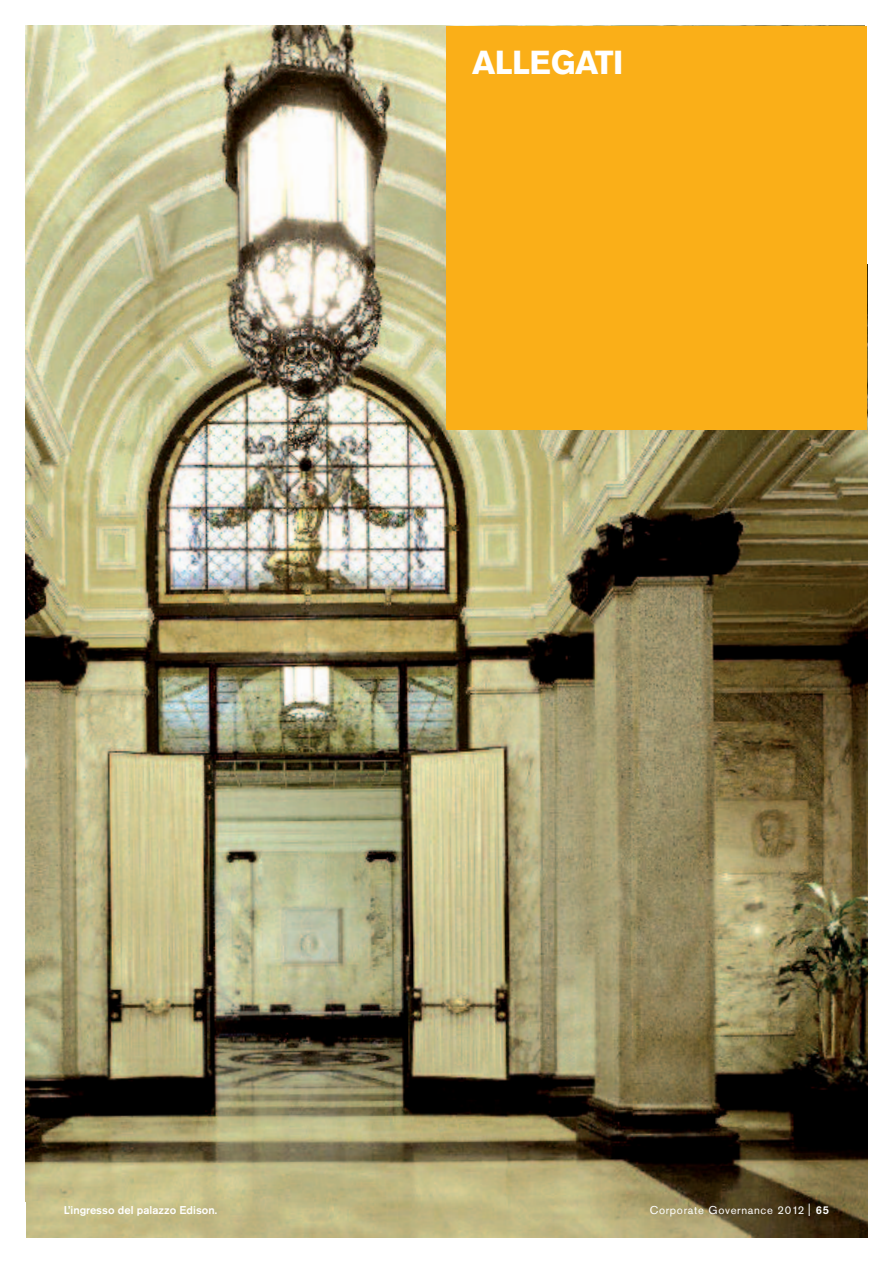
<style>
.page{position:relative;width:893px;height:1263px;background:#fff}
.page>*{position:absolute;margin:0;border:0;box-sizing:border-box;transform-origin:0 0}
.t1{font:700 33px "Akzidenz Grotesk BE";letter-spacing:-.015em;color:#fff}
.t2{font:500 11.25px "Akzidenz Grotesk BE";color:#fff}
.t3{font:11.25px "Akzidenz Grotesk BE";letter-spacing:.06em;color:#fff}
.s1{font-weight:300;font-size:17.55px}
.s2{font-weight:500}
</style>
<div class="page">
<img style="left:26px;top:26px;width:841px;height:1211px">
<div style="left:446px;top:26px;width:421px;height:403px;background:#faaf18"></div>
<h1 class="t1" style="left:472px;top:50px;width:153px">ALLEGATI</h1>
<p class="t2" style="left:64px;top:1206px;width:155px">L’ingresso del palazzo Edison.</p>
<p class="t3" style="left:650px;top:1206px;width:181px">Corporate Governance 2012 <span class="s1">I</span> <span class="s2">65</span></p>
</div>
